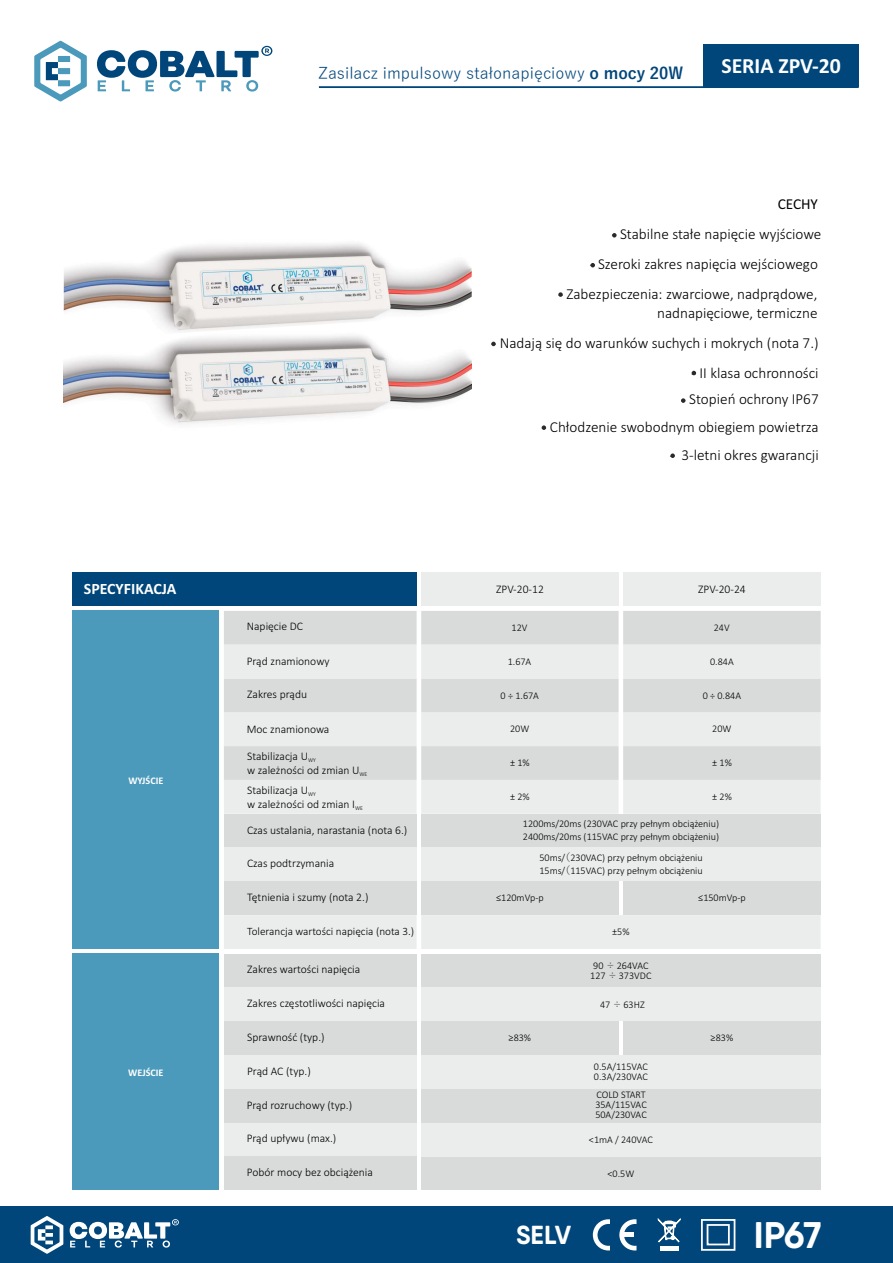
<style>
.page{position:relative;width:893px;height:1263px;background:#fff}
.page>*{position:absolute;margin:0;border:0;box-sizing:border-box;transform-origin:0 0}
.t1{font:700 37.05px "Qanelas Soft";color:#fefefe}
.t2{font:700 26.1px "Qanelas Soft";color:#fefefe}
.t3{font:700 21.75px "Calibri";color:#fefefe}
.t4{font:16.05px "Yu Gothic";color:#00467a}
.t5{font:700 15.9px "Calibri";color:#fefefe}
.t6{font:300 15.15px/18.6px "Calibri";color:#000;text-align:right}
.t7{font:15.15px "Calibri";color:#000}
.t8{font:300 11.55px/14.1px "Calibri";color:#000}
.t9{font:300 11.25px "Calibri";color:#000}
.t10{font:300 10.2px/10.2px "Calibri";color:#000}
.t11{font:700 10.2px "Calibri";color:#fefefe}
.s1{font-weight:700}
.s2{font-family:"Yu Gothic"}
</style>
<div class="page">
<img style="left:64px;top:340px;width:408px;height:84px">
<img style="left:64px;top:243px;width:408px;height:97px">
<div style="left:0;top:1207px;width:893px;height:56px;background:#00467a"></div>
<svg style="left:31px;top:1216px;width:148px;height:38px"></svg>
<div style="left:660px;top:1246px;width:18px;height:5px;background:#fefefe"></div>
<svg style="left:658px;top:1218px;width:22px;height:29px"></svg>
<svg style="left:593px;top:1219px;width:17px;height:31px"></svg>
<svg style="left:619px;top:1219px;width:17px;height:31px"></svg>
<div style="left:621px;top:1232px;width:12px;height:5px;background:#fefefe"></div>
<div style="left:701px;top:1219px;width:34px;height:32px;border:2px solid #fefefe"></div>
<div style="left:707px;top:1224px;width:23px;height:21px;border:2px solid #fefefe"></div>
<div style="left:421px;top:954px;width:400px;height:33px;background:#d9dada"></div>
<div style="left:224px;top:954px;width:193px;height:33px;background:#d9dada"></div>
<div style="left:421px;top:987px;width:400px;height:34px;background:#ebecec"></div>
<div style="left:224px;top:987px;width:193px;height:34px;background:#ebecec"></div>
<div style="left:623px;top:1021px;width:198px;height:34px;background:#d9dada"></div>
<div style="left:421px;top:1021px;width:198px;height:34px;background:#d9dada"></div>
<div style="left:224px;top:1021px;width:193px;height:34px;background:#d9dada"></div>
<div style="left:421px;top:1055px;width:400px;height:34px;background:#ebecec"></div>
<div style="left:224px;top:1055px;width:193px;height:34px;background:#ebecec"></div>
<div style="left:224px;top:1123px;width:193px;height:33px;background:#ebecec"></div>
<div style="left:72px;top:954px;width:147px;height:236px;background:#4b9abb"></div>
<div style="left:421px;top:1089px;width:400px;height:34px;background:#d9dada"></div>
<div style="left:224px;top:1089px;width:193px;height:34px;background:#d9dada"></div>
<div style="left:421px;top:1156px;width:400px;height:34px;background:#d9dada"></div>
<div style="left:224px;top:1156px;width:193px;height:34px;background:#d9dada"></div>
<div style="left:224px;top:915px;width:597px;height:34px;background:#ebecec"></div>
<div style="left:72px;top:611px;width:147px;height:338px;background:#4b9abb"></div>
<div style="left:421px;top:814px;width:400px;height:33px;background:#d9dada"></div>
<div style="left:224px;top:814px;width:193px;height:33px;background:#d9dada"></div>
<div style="left:421px;top:847px;width:400px;height:34px;background:#ebecec"></div>
<div style="left:224px;top:847px;width:193px;height:34px;background:#ebecec"></div>
<div style="left:421px;top:881px;width:198px;height:34px;background:#d9dada"></div>
<div style="left:623px;top:881px;width:198px;height:34px;background:#d9dada"></div>
<div style="left:224px;top:881px;width:193px;height:34px;background:#d9dada"></div>
<svg style="left:224px;top:611px;width:597px;height:203px;background:#e2e3e3"></svg>
<div style="left:421px;top:572px;width:198px;height:34px;background:#ebecec"></div>
<div style="left:623px;top:572px;width:198px;height:34px;background:#ebecec"></div>
<div style="left:72px;top:572px;width:345px;height:34px;background:#00467a"></div>
<div style="left:421px;top:1123px;width:400px;height:33px;background:#ebecec"></div>
<svg style="left:612px;top:233px;width:5px;height:5px"></svg>
<svg style="left:590px;top:263px;width:5px;height:4px"></svg>
<svg style="left:558px;top:292px;width:5px;height:5px"></svg>
<svg style="left:491px;top:342px;width:5px;height:4px"></svg>
<svg style="left:692px;top:371px;width:4px;height:4px"></svg>
<svg style="left:681px;top:398px;width:4px;height:5px"></svg>
<svg style="left:542px;top:425px;width:4px;height:5px"></svg>
<svg style="left:670px;top:453px;width:5px;height:5px"></svg>
<svg style="left:34px;top:41px;width:238px;height:61px"></svg>
<div style="left:703px;top:45px;width:156px;height:42px;background:#00467a"></div>
<hr style="left:319px;top:86px;width:540px;height:2px;background:#00467a">
<h3 class="t5" style="left:84px;top:582px;width:94px">SPECYFIKACJA</h3>
<p class="t11" style="left:128px;top:777px;width:37px">WYJŚCIE</p>
<p class="t11" style="left:128px;top:1068px;width:37px">WEJŚCIE</p>
<h3 class="t4" style="left:318px;top:65px;width:367px">Zasilacz impulsowy stałonapięciowy <span class="s1">o mocy 20W</span></h3>
<h3 class="t3" style="left:721px;top:57px;width:121px">SERIA ZPV-20</h3>
<h3 class="t7" style="left:778px;top:197px;width:42px">CECHY</h3>
<h3 class="t6" style="left:612px;top:226px;width:211px">- Stabilne stałe napięcie wyjściowe</h3>
<h3 class="t6" style="left:590px;top:256px;width:229px">- Szeroki zakres napięcia wejściowego</h3>
<h3 class="t6" style="left:558px;top:286px;width:261px">- Zabezpieczenia: zwarciowe, nadprądowe, nadnapięciowe, termiczne</h3>
<h3 class="t6" style="left:492px;top:335px;width:328px">- Nadają się do warunków suchych i mokrych (nota 7.)</h3>
<h3 class="t6" style="left:691px;top:365px;width:129px">- II klasa ochronności</h3>
<h3 class="t6" style="left:681px;top:391px;width:139px">- Stopień ochrony IP67</h3>
<h3 class="t6" style="left:542px;top:418px;width:278px">- Chłodzenie swobodnym obiegiem powietrza</h3>
<h3 class="t6" style="left:670px;top:446px;width:150px">- 3-letni okres gwarancji</h3>
<p class="t8" style="left:247px;top:620px;width:58px">Napięcie DC</p>
<p class="t8" style="left:247px;top:654px;width:84px">Prąd znamionowy</p>
<p class="t8" style="left:247px;top:688px;width:61px">Zakres prądu</p>
<p class="t8" style="left:247px;top:723px;width:84px">Moc znamionowa</p>
<p class="t8" style="left:247px;top:750px;width:122px">Stabilizacja U<sub>WY<br></sub>w zależności od zmian U<sub>WE</sub></p>
<p class="t8" style="left:247px;top:784px;width:117px">Stabilizacja U<sub>WY<br></sub>w zależności od zmian I<sub>WE</sub></p>
<p class="t8" style="left:247px;top:824px;width:162px">Czas ustalania, narastania (nota 6.)</p>
<p class="t8" style="left:247px;top:857px;width:89px">Czas podtrzymania</p>
<p class="t8" style="left:247px;top:891px;width:123px">Tętnienia i szumy (nota 2.)</p>
<p class="t9" style="left:247px;top:927px;width:168px">Tolerancja wartości napięcia (nota 3.)</p>
<p class="t8" style="left:247px;top:963px;width:115px">Zakres wartości napięcia</p>
<p class="t8" style="left:247px;top:997px;width:139px">Zakres częstotliwości napięcia</p>
<p class="t8" style="left:247px;top:1031px;width:79px">Sprawność (typ.)</p>
<p class="t8" style="left:247px;top:1065px;width:65px">Prąd AC (typ.)</p>
<p class="t8" style="left:247px;top:1099px;width:107px">Prąd rozruchowy (typ.)</p>
<p class="t8" style="left:247px;top:1132px;width:91px">Prąd upływu (max.)</p>
<p class="t8" style="left:496px;top:583px;width:49px">ZPV-20-12</p>
<p class="t8" style="left:698px;top:583px;width:49px">ZPV-20-24</p>
<p class="t10" style="left:512px;top:623px;width:17px">12V</p>
<p class="t10" style="left:714px;top:623px;width:17px">24V</p>
<p class="t10" style="left:508px;top:657px;width:25px">1.67A</p>
<p class="t10" style="left:710px;top:657px;width:25px">0.84A</p>
<p class="t10" style="left:501px;top:691px;width:40px">0 ÷ 1.67A</p>
<p class="t10" style="left:703px;top:691px;width:40px">0 ÷ 0.84A</p>
<p class="t10" style="left:510px;top:725px;width:21px">20W</p>
<p class="t10" style="left:712px;top:725px;width:21px">20W</p>
<p class="t10" style="left:510px;top:759px;width:21px">± 1%</p>
<p class="t10" style="left:712px;top:759px;width:21px">± 1%</p>
<p class="t10" style="left:510px;top:792px;width:21px">± 2%</p>
<p class="t10" style="left:712px;top:792px;width:21px">± 2%</p>
<p class="t10" style="left:523px;top:818px;width:198px;line-height:12.5px">1200ms/20ms (230VAC przy pełnym obciążeniu)<br>2400ms/20ms (115VAC przy pełnym obciążeniu)</p>
<p class="t10" style="left:539px;top:852px;width:165px;line-height:13px">50ms<span class="s2">（</span>/ 230VAC) przy pełnym obciążeniu<br>15ms<span class="s2">（</span>/ 115VAC) przy pełnym obciążeniu</p>
<p class="t10" style="left:496px;top:893px;width:49px">≤120mVp-p</p>
<p class="t10" style="left:698px;top:893px;width:49px">≤150mVp-p</p>
<p class="t10" style="left:612px;top:927px;width:19px">±5%</p>
<p class="t10" style="left:590px;top:961px;width:63px">90 <span class="s2">÷</span> 264VAC<br>127 <span class="s2">÷</span> 373VDC</p>
<p class="t10" style="left:600px;top:1000px;width:46px">47 <span class="s2">÷</span> 63HZ</p>
<p class="t10" style="left:509px;top:1034px;width:24px">≥83%</p>
<p class="t10" style="left:711px;top:1034px;width:24px">≥83%</p>
<p class="t10" style="left:594px;top:1062px;width:55px">0.5A/115VAC<br>0.3A/230VAC</p>
<p class="t10" style="left:595px;top:1090px;width:53px;text-align:justify">COLD START 35A/115VAC 50A/230VAC</p>
<p class="t10" style="left:589px;top:1135px;width:65px">&lt;1mA / 240VAC</p>
<p class="t8" style="left:247px;top:1166px;width:128px">Pobór mocy bez obciążenia</p>
<p class="t10" style="left:608px;top:1169px;width:28px">&lt;0.5W</p>
<h2 class="t2" style="left:516px;top:1223px;width:56px">SELV</h2>
<h1 class="t1" style="left:754px;top:1218px;width:69px">IP67</h1>
</div>
